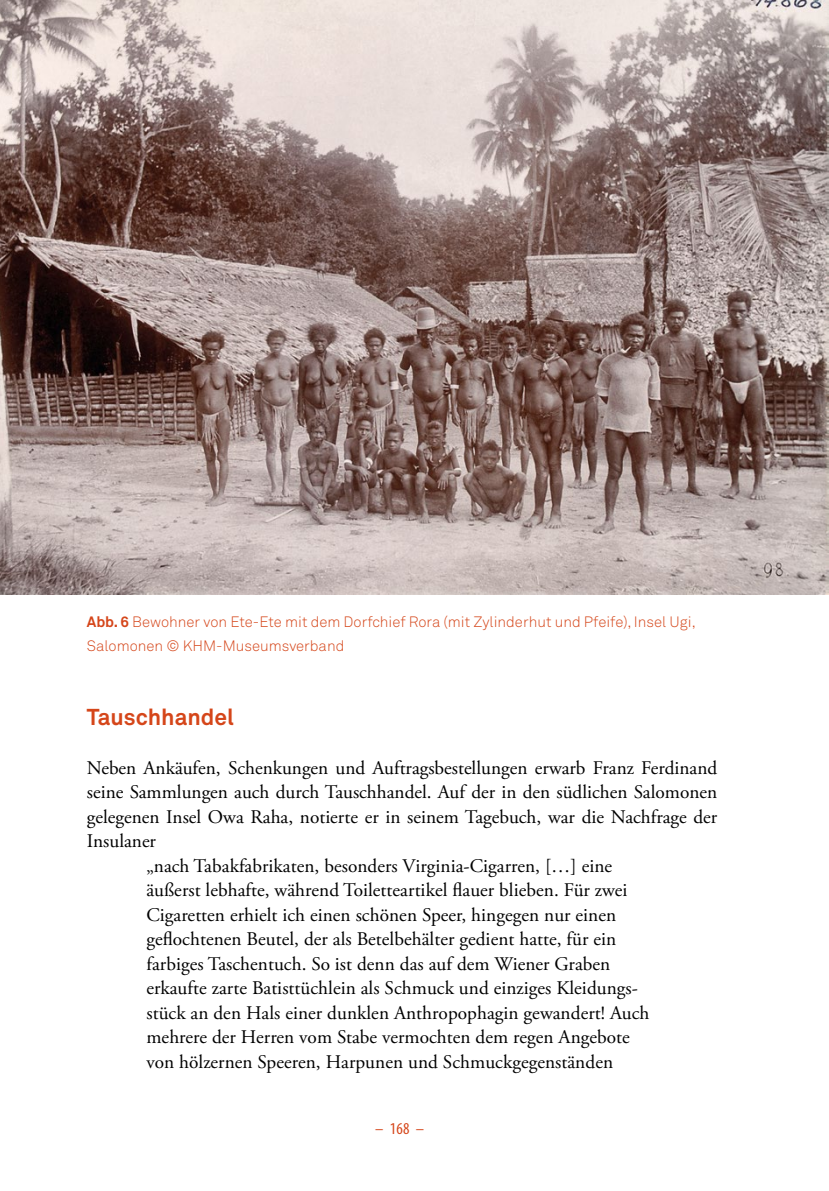
<style>
.page{position:relative;width:829px;height:1191px;background:#fff}
.page>*{position:absolute;margin:0;border:0;box-sizing:border-box;transform-origin:0 0}
.t1{font:700 22.75px "Akkurat";color:#d5461a}
.t2{font:19.25px "Adobe Garamond Pro";letter-spacing:.005em;color:#000}
.t3{font:condensed 16.62px "Myriad Pro";color:#d5461a}
.t4{font:300 14.88px/24.5px "Akkurat";color:#d5461a}
.s1{font-weight:700}
</style>
<div class="page">
<img style="left:0;top:0;width:828px;height:594px">
<p class="t4" style="left:87px;top:609px;width:610px"><span class="s1">Abb. 6</span> Bewohner von Ete-Ete mit dem Dorfchief Rora (mit Zylinderhut und Pfeife), Insel Ugi,<br>Salomonen © KHM-Museumsverband</p>
<p class="t1" style="left:87px;top:702px;width:149px">Tauschhandel</p>
<p class="t2" style="left:87px;top:756px;width:631px">Neben Ankäufen, Schenkungen und Auftragsbestellungen erwarb Franz Ferdinand</p>
<p class="t2" style="left:87px;top:780px;width:631px">seine Sammlungen auch durch Tauschhandel. Auf der in den südlichen Salomonen</p>
<p class="t2" style="left:87px;top:805px;width:631px">gelegenen Insel Owa Raha, notierte er in seinem Tagebuch, war die Nachfrage der</p>
<p class="t2" style="left:87px;top:829px;width:71px">Insulaner</p>
<p class="t2" style="left:146px;top:854px;width:467px">„nach Tabakfabrikaten, besonders Virginia-Cigarren, […] eine</p>
<p class="t2" style="left:146px;top:878px;width:482px">äußerst lebhafte, während Toiletteartikel flauer blieben. Für zwei</p>
<p class="t2" style="left:146px;top:903px;width:471px">Cigaretten erhielt ich einen schönen Speer, hingegen nur einen</p>
<p class="t2" style="left:146px;top:927px;width:471px">geflochtenen Beutel, der als Betelbehälter gedient hatte, für ein</p>
<p class="t2" style="left:146px;top:952px;width:465px">farbiges Taschentuch. So ist denn das auf dem Wiener Graben</p>
<p class="t2" style="left:146px;top:976px;width:493px">erkaufte zarte Batisttüchlein als Schmuck und einziges Kleidungs-</p>
<p class="t2" style="left:146px;top:1001px;width:504px">stück an den Hals einer dunklen Anthropophagin gewandert! Auch</p>
<p class="t2" style="left:146px;top:1025px;width:485px">mehrere der Herren vom Stabe vermochten dem regen Angebote</p>
<p class="t2" style="left:146px;top:1050px;width:468px">von hölzernen Speeren, Harpunen und Schmuckgegenständen</p>
<p class="t3" style="left:375px;top:1119px;width:50px">– 168 –</p>
</div>
